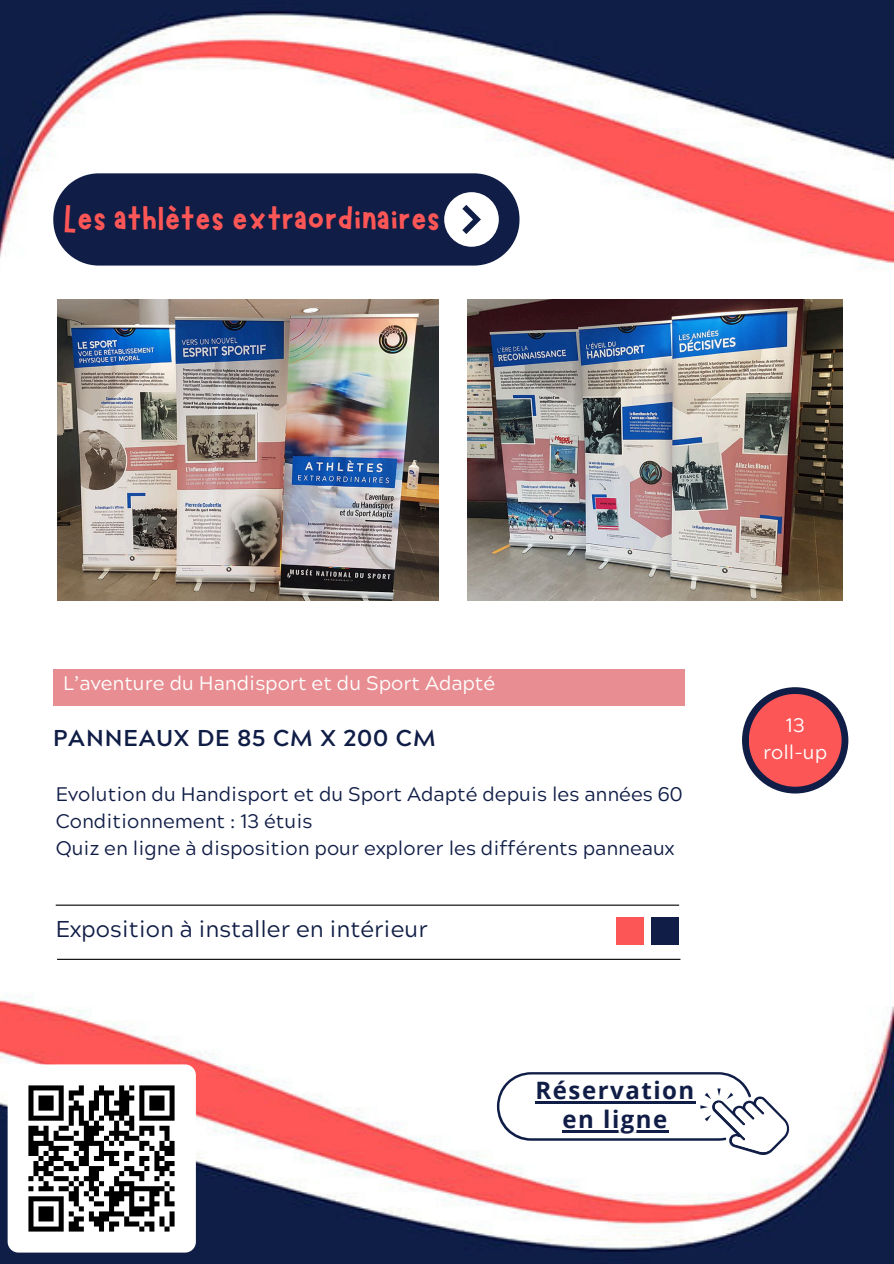
<style>
.page{position:relative;width:894px;height:1264px;background:#fff}
.page>*{position:absolute;margin:0;border:0;box-sizing:border-box;transform-origin:0 0}
.t1{font:40.05px "Marykate";color:#fc5656}
.t2{font:700 24px "Open Sans";letter-spacing:.065em;color:#101d46}
.t3{font:22.95px "Acherus Grotesque";color:#101d46}
.t4{font:700 22.95px "Acherus Grotesque";letter-spacing:.04em;color:#101d46}
.t5{font:19.65px "Acherus Grotesque";color:#101d46}
.t6{font:19.65px "Acherus Grotesque";color:#fff}
</style>
<div class="page">
<img style="left:0;top:0;width:893px;height:269px">
<img style="left:0;top:994px;width:893px;height:269px">
<div style="left:53px;top:173px;width:466px;height:92px;background:#101d46;border-radius:46px"></div>
<div style="left:444px;top:192px;width:54px;height:55px;background:#fff;border-radius:50%"></div>
<svg style="left:462px;top:205px;width:19px;height:29px"></svg>
<hr style="left:56px;top:904px;width:623px;height:1px;background:#000">
<hr style="left:57px;top:958px;width:623px;height:1px;background:#000">
<div style="left:616px;top:917px;width:28px;height:28px;background:#fc5656"></div>
<div style="left:651px;top:917px;width:28px;height:28px;background:#101d46"></div>
<div style="left:53px;top:669px;width:631px;height:36px;background:#e88e92"></div>
<svg style="left:741px;top:687px;width:107px;height:106px;background:#252a4f"></svg>
<div style="left:748px;top:694px;width:93px;height:92px;background:#fc5656;border-radius:50%"></div>
<img style="left:57px;top:300px;width:381px;height:300px">
<img style="left:467px;top:300px;width:374px;height:300px">
<svg style="left:497px;top:1072px;width:293px;height:83px"></svg>
<img style="left:8px;top:1064px;width:188px;height:188px;border-radius:11px">
<hr style="left:535px;top:1101px;width:160px;height:2px;background:#101d46">
<hr style="left:562px;top:1129px;width:106px;height:3px;background:#101d46">
<p class="t1" style="left:63px;top:193px;width:379px">Les athlètes extraordinaires</p>
<h1 class="t6" style="left:63px;top:675px;width:433px">L’aventure du Handisport et du Sport Adapté</h1>
<p class="t4" style="left:53px;top:728px;width:384px">PANNEAUX DE 85 CM X 200 CM</p>
<p class="t5" style="left:56px;top:786px;width:628px">Evolution du Handisport et du Sport Adapté depuis les années 60</p>
<p class="t5" style="left:56px;top:813px;width:258px">Conditionnement : 13 étuis</p>
<p class="t5" style="left:56px;top:840px;width:620px">Quiz en ligne à disposition pour explorer les différents panneaux</p>
<h2 class="t3" style="left:56px;top:920px;width:373px">Exposition à installer en intérieur</h2>
<p class="t2" style="left:535px;top:1073px;width:160px">Réservation</p>
<p class="t2" style="left:562px;top:1101px;width:106px">en ligne</p>
<p class="t6" style="left:785px;top:717px;width:20px">13</p>
<p class="t6" style="left:763px;top:744px;width:66px">roll-up</p>
</div>
